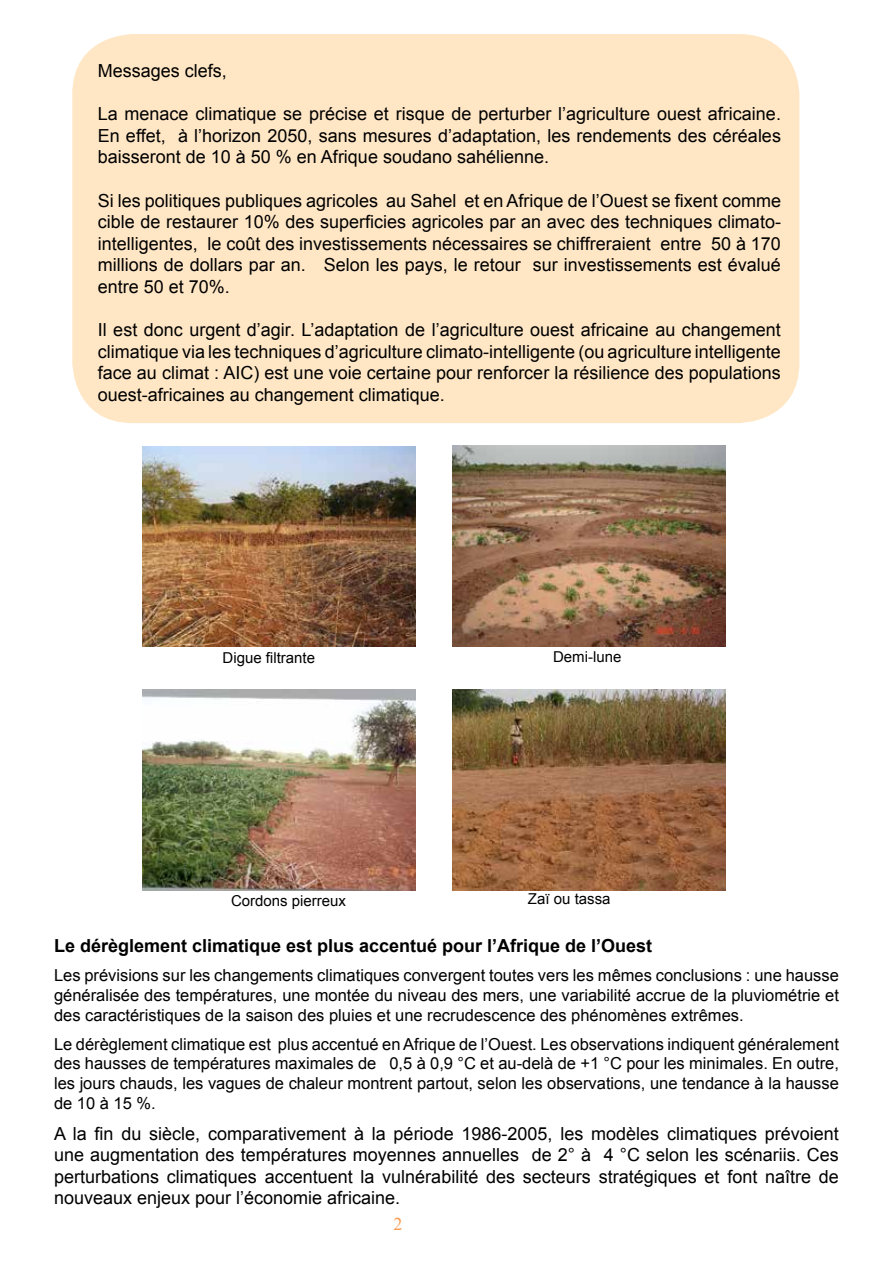
<style>
.page{position:relative;width:893px;height:1263px;background:#fff}
.page>*{position:absolute;margin:0;border:0;box-sizing:border-box;transform-origin:0 0}
.t1{font:18px/21.6px "Arial";color:#000;text-align:justify}
.t2{font:700 18px "Arial";color:#000}
.t3{font:18px "Times New Roman";color:#f89c53}
.t4{font:16.5px/19.8px "Arial";color:#000;text-align:justify}
.t5{font:15px "Arial";color:#000}
</style>
<div class="page">
<div style="left:72px;top:34px;width:727px;height:389px;background:#ffe7c6;border-radius:61px"></div>
<img style="left:142px;top:446px;width:273px;height:201px">
<img style="left:142px;top:690px;width:273px;height:200px">
<img style="left:452px;top:446px;width:273px;height:201px">
<img style="left:452px;top:690px;width:273px;height:200px">
<p class="t1" style="left:98px;top:60px;width:131px">Messages clefs,</p>
<p class="t1" style="left:98px;top:103px;width:685px">La menace climatique se précise et risque de perturber l’agriculture ouest africaine.<br>En effet, à l’horizon 2050, sans mesures d’adaptation, les rendements des céréales baisseront de 10 à 50 % en Afrique soudano sahélienne.</p>
<p class="t1" style="left:98px;top:190px;width:685px">Si les politiques publiques agricoles au Sahel et en Afrique de l’Ouest se fixent comme cible de restaurer 10% des superficies agricoles par an avec des techniques climato&shy;intelligentes, le coût des investissements nécessaires se chiffreraient entre 50 à 170 millions de dollars par an. Selon les pays, le retour sur investissements est évalué entre 50 et 70%.</p>
<p class="t1" style="left:98px;top:319px;width:685px">Il est donc urgent d’agir. L’adaptation de l’agriculture ouest africaine au changement climatique via les techniques d’agriculture climato-intelligente (ou agriculture intelligente face au climat : AIC) est une voie certaine pour renforcer la résilience des populations ouest-africaines au changement climatique.</p>
<p class="t5" style="left:223px;top:648px;width:94px">Digue filtrante</p>
<p class="t5" style="left:553px;top:647px;width:70px">Demi-lune</p>
<p class="t5" style="left:231px;top:891px;width:117px">Cordons pierreux</p>
<p class="t5" style="left:528px;top:889px;width:84px">Zaï ou tassa</p>
<p class="t2" style="left:54px;top:934px;width:600px">Le dérèglement climatique est plus accentué pour l’Afrique de l’Ouest</p>
<p class="t4" style="left:54px;top:965px;width:786px">Les prévisions sur les changements climatiques convergent toutes vers les mêmes conclusions : une hausse généralisée des températures, une montée du niveau des mers, une variabilité accrue de la pluviométrie et des caractéristiques de la saison des pluies et une recrudescence des phénomènes extrêmes.</p>
<p class="t4" style="left:54px;top:1034px;width:786px">Le dérèglement climatique est plus accentué en Afrique de l’Ouest. Les observations indiquent généralement des hausses de températures maximales de 0,5 à 0,9 °C et au-delà de +1 °C pour les minimales. En outre, les jours chauds, les vagues de chaleur montrent partout, selon les observations, une tendance à la hausse de 10 à 15 %.</p>
<p class="t1" style="left:54px;top:1122px;width:786px">A la fin du siècle, comparativement à la période 1986-2005, les modèles climatiques prévoient une augmentation des températures moyennes annuelles de 2° à 4 °C selon les scénariis. Ces perturbations climatiques accentuent la vulnérabilité des secteurs stratégiques et font naître de nouveaux enjeux pour l’économie africaine.</p>
<p class="t3" style="left:393px;top:1212px;width:10px">2</p>
</div>
